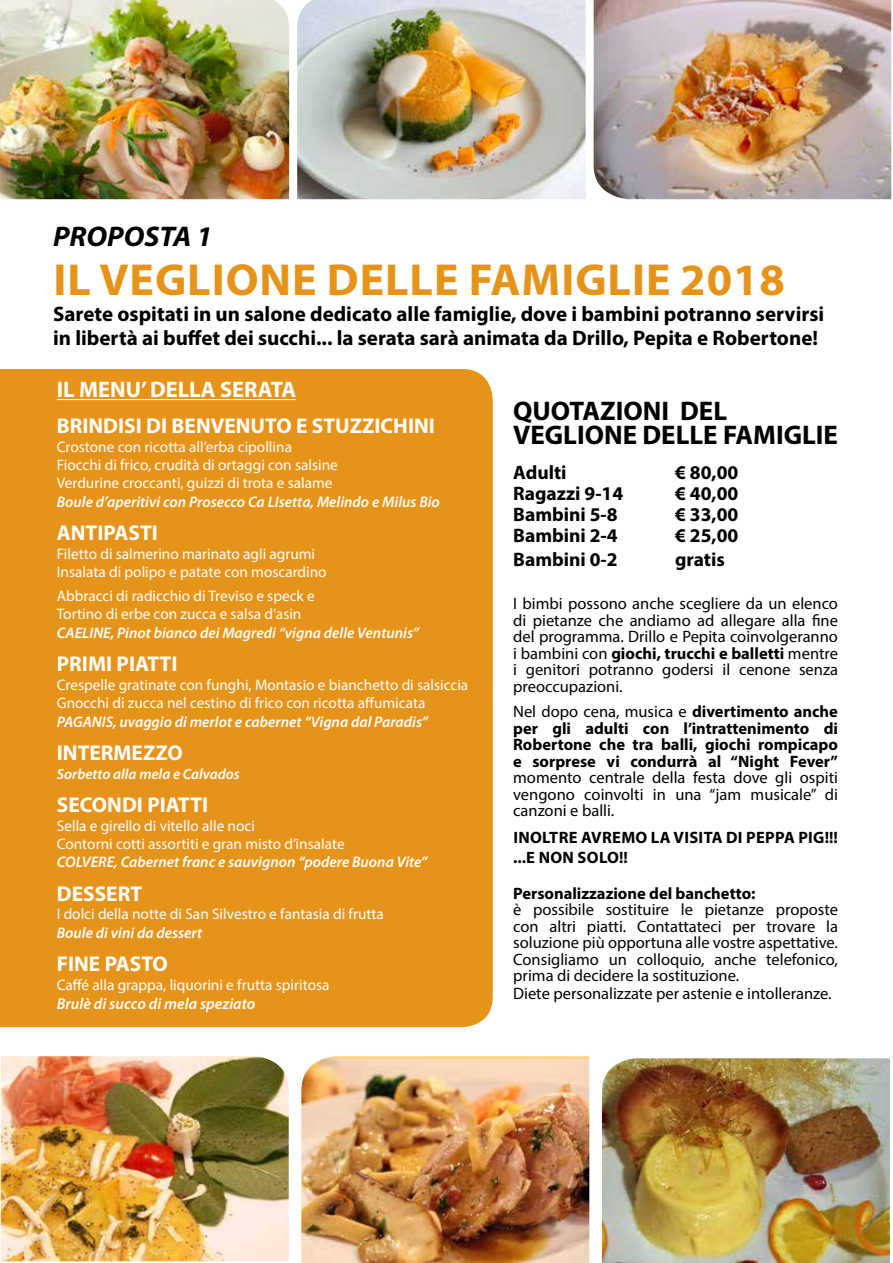
<style>
.page{position:relative;width:893px;height:1263px;background:#fff}
.page>*{position:absolute;margin:0;border:0;box-sizing:border-box;transform-origin:0 0}
.t1{font:700 45px "Myriad Pro";letter-spacing:.02em;color:#e69319}
.t2{font:italic 700 28.5px "Myriad Pro";color:#000}
.t3{font:700 27px/24px "Myriad Pro";color:#000}
.t4{font:700 22.5px "Myriad Pro";color:#fff}
.t5{font:700 21.45px "Myriad Pro";color:#fff}
.t6{font:700 21px/24.5px "Myriad Pro";color:#000}
.t7{font:700 19.5px "Myriad Pro";color:#000}
.t8{font:16.5px/16.5px "Myriad Pro";color:#000;text-align:justify}
.t9{font:700 16.5px/16.5px "Myriad Pro";color:#000;text-align:justify}
.t10{font:700 16.5px/19.5px "Myriad Pro";letter-spacing:.02em;color:#000}
.t11{font:italic 600 15.75px "Myriad Pro";color:#fff}
.t12{font:15.3px/18.3px "Myriad Pro";color:#fff}
.t13{font:italic 600 15.3px "Myriad Pro";color:#fff}
.t14{font:italic 600 14.85px "Myriad Pro";color:#fff}
.s1{font-weight:700}
.s2{font-weight:400}
</style>
<div class="page">
<div style="left:0;top:369px;width:493px;height:658px;background:#e69319"></div>
<img style="left:593px;top:0;width:299px;height:200px">
<img style="left:297px;top:0;width:289px;height:200px">
<img style="left:0;top:0;width:290px;height:200px">
<hr style="left:57px;top:399px;width:239px;height:1px;background:#fff">
<img style="left:301px;top:1056px;width:289px;height:207px">
<img style="left:601px;top:1058px;width:289px;height:205px">
<img style="left:0;top:1056px;width:289px;height:206px">
<h2 class="t2" style="left:53px;top:218px;width:161px">PROPOSTA 1</h2>
<h1 class="t1" style="left:53px;top:251px;width:733px">IL VEGLIONE DELLE FAMIGLIE 2018</h1>
<p class="t6" style="left:53px;top:301px;width:773px">Sarete ospitati in un salone dedicato alle famiglie, dove i bambini potranno servirsi in libertà ai buffet dei succhi... la serata sarà animata da Drillo, Pepita e Robertone!</p>
<h3 class="t4" style="left:57px;top:375px;width:241px">IL MENU’ DELLA SERATA</h3>
<h3 class="t5" style="left:57px;top:412px;width:380px">BRINDISI DI BENVENUTO E STUZZICHINI</h3>
<p class="t12" style="left:57px;top:437px;width:283px">Crostone con ricotta all’erba cipollina<br>Fiocchi di frico, crudità di ortaggi con salsine<br>Verdurine croccanti, guizzi di trota e salame</p>
<p class="t13" style="left:57px;top:493px;width:385px">Boule d’aperitivi con Prosecco Ca LIsetta, Melindo e Milus Bio</p>
<h3 class="t5" style="left:57px;top:519px;width:103px">ANTIPASTI</h3>
<p class="t12" style="left:57px;top:544px;width:271px">Filetto di salmerino marinato agli agrumi<br>Insalata di polipo e patate con moscardino</p>
<p class="t12" style="left:57px;top:587px;width:259px">Abbracci di radicchio di Treviso e speck e<br>Tortino di erbe con zucca e salsa d’asin</p>
<p class="t13" style="left:57px;top:624px;width:364px">CAELINE, Pinot bianco dei Magredi “vigna delle Ventunis”</p>
<h3 class="t5" style="left:57px;top:650px;width:122px">PRIMI PIATTI</h3>
<p class="t12" style="left:57px;top:675px;width:413px">Crespelle gratinate con funghi, Montasio e bianchetto di salsiccia<br>Gnocchi di zucca nel cestino di frico con ricotta affumicata</p>
<p class="t13" style="left:57px;top:713px;width:373px">PAGANIS, uvaggio di merlot e cabernet “Vigna dal Paradis”</p>
<h3 class="t5" style="left:57px;top:739px;width:127px">INTERMEZZO</h3>
<p class="t14" style="left:57px;top:765px;width:185px">Sorbetto alla mela e Calvados</p>
<h3 class="t5" style="left:57px;top:791px;width:153px">SECONDI PIATTI</h3>
<p class="t12" style="left:57px;top:816px;width:289px">Sella e girello di vitello alle noci<br>Contorni cotti assortiti e gran misto d’insalate</p>
<p class="t13" style="left:57px;top:854px;width:372px">COLVERE, Cabernet franc e sauvignon “podere Buona Vite”</p>
<h3 class="t5" style="left:57px;top:880px;width:87px">DESSERT</h3>
<p class="t12" style="left:57px;top:905px;width:329px">I dolci della notte di San Silvestro e fantasia di frutta</p>
<p class="t13" style="left:57px;top:924px;width:147px">Boule di vini da dessert</p>
<h3 class="t5" style="left:57px;top:950px;width:113px">FINE PASTO</h3>
<p class="t12" style="left:57px;top:975px;width:274px">Caffé alla grappa, liquorini e frutta spiritosa</p>
<p class="t11" style="left:57px;top:995px;width:200px">Brulè di succo di mela speziato</p>
<h3 class="t3" style="left:513px;top:398px;width:326px">QUOTAZIONI DEL<br>VEGLIONE DELLE FAMIGLIE</h3>
<p class="t7" style="left:513px;top:460px;width:55px">Adulti</p>
<p class="t7" style="left:675px;top:460px;width:65px">€ 80,00</p>
<p class="t7" style="left:513px;top:481px;width:112px">Ragazzi 9-14</p>
<p class="t7" style="left:675px;top:481px;width:65px">€ 40,00</p>
<p class="t7" style="left:513px;top:502px;width:106px">Bambini 5-8</p>
<p class="t7" style="left:675px;top:502px;width:65px">€ 33,00</p>
<p class="t7" style="left:513px;top:523px;width:106px">Bambini 2-4</p>
<p class="t7" style="left:675px;top:523px;width:65px">€ 25,00</p>
<p class="t7" style="left:513px;top:547px;width:106px">Bambini 0-2</p>
<p class="t7" style="left:675px;top:547px;width:51px">gratis</p>
<p class="t8" style="left:513px;top:595px;width:326px">I bimbi possono anche scegliere da un elenco di pietanze che andiamo ad allegare alla fine del programma. Drillo e Pepita coinvolgeranno i bambini con <span class="s1">giochi, trucchi e balletti</span> mentre i genitori potranno godersi il cenone senza preoccupazioni.</p>
<p class="t9" style="left:513px;top:703px;width:326px"><span class="s2">Nel dopo cena, musica e</span> divertimento anche per gli adulti con l’intrattenimento di Robertone che tra balli, giochi rompicapo e sorprese vi condurrà al “Night Fever”</p>
<p class="t8" style="left:513px;top:769px;width:326px">momento centrale della festa dove gli ospiti vengono coinvolti in una “jam musicale” di canzoni e balli.</p>
<p class="t10" style="left:513px;top:827px;width:326px">INOLTRE AVREMO LA VISITA DI PEPPA PIG!!! ...E NON SOLO!!</p>
<p class="t9" style="left:513px;top:884px;width:244px">Personalizzazione del banchetto:</p>
<p class="t8" style="left:513px;top:901px;width:326px">è possibile sostituire le pietanze proposte con altri piatti. Contattateci per trovare la soluzione più opportuna alle vostre aspettative.<br>Consigliamo un colloquio, anche telefonico, prima di decidere la sostituzione.</p>
<p class="t8" style="left:513px;top:985px;width:320px">Diete personalizzate per astenie e intolleranze.</p>
</div>
